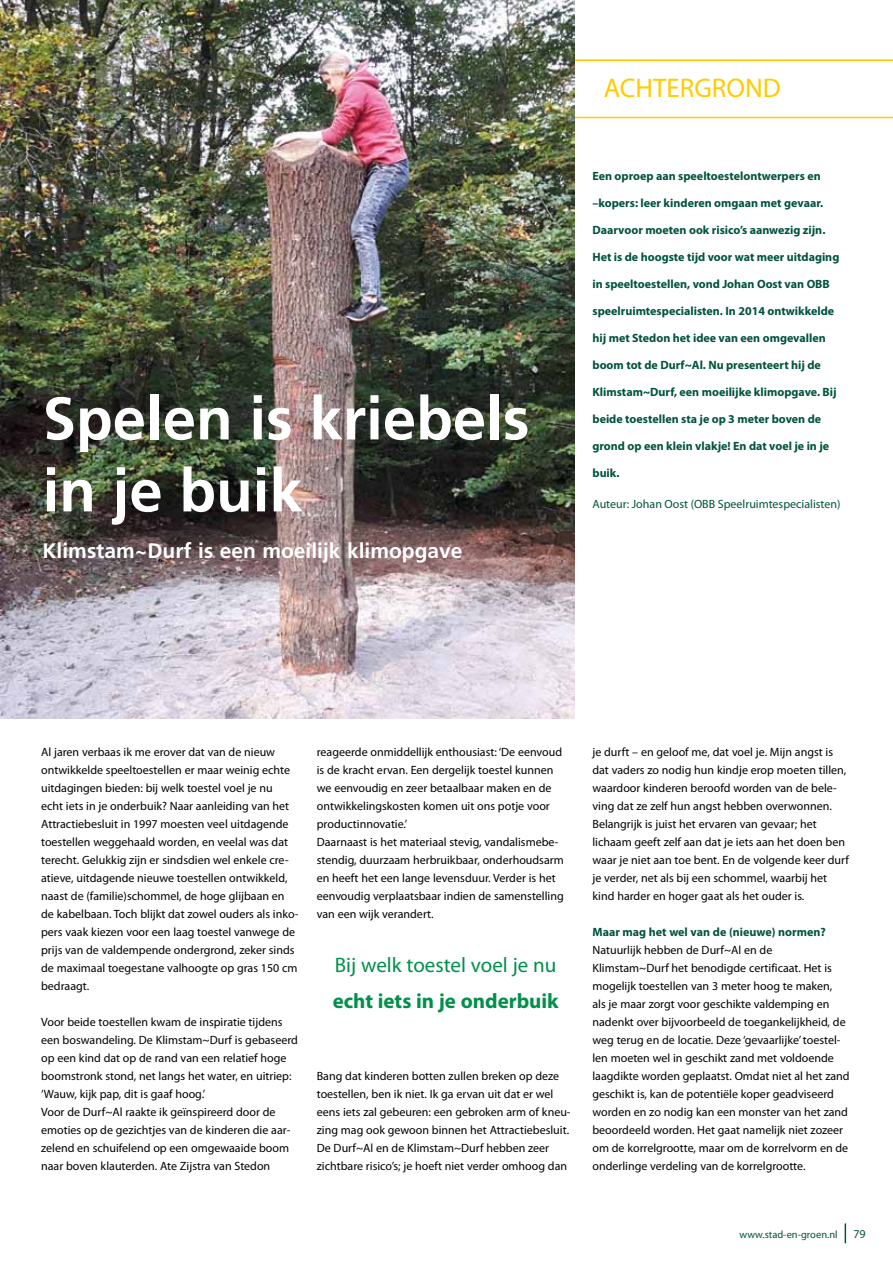
<style>
.page{position:relative;width:893px;height:1263px;background:#fff}
.page>*{position:absolute;margin:0;border:0;box-sizing:border-box;transform-origin:0 0}
.t1{font:700 60px/72px "Frutiger";color:#fff}
.t2{font:27px "Myriad Pro";color:#fc0}
.t3{font:700 21px "Frutiger";color:#fff}
.t4{font:21px "Myriad Pro";color:#00904a}
.t5{font:700 21px "Myriad Pro";color:#00904a}
.t6{font:12px/18px "Myriad Pro";color:#000}
.t7{font:700 12px "Myriad Pro";color:#00533d}
.t8{font:12px "Myriad Pro";color:#00533d}
.t9{font:10.5px "Myriad Pro";color:#00533d}
</style>
<div class="page">
<svg style="left:845px;top:1223px;width:1px;height:20px"></svg>
<hr style="left:565px;top:117px;width:328px;height:1px;background:#fc0">
<hr style="left:565px;top:60px;width:328px;height:1px;background:#fc0">
<img style="left:1px;top:0;width:573px;height:719px">
<h1 class="t1" style="left:43px;top:382px;width:488px">Spelen is kriebels in je buik</h1>
<h3 class="t3" style="left:43px;top:538px;width:421px">Klimstam~Durf is een moeilijk klimopgave</h3>
<h2 class="t2" style="left:604px;top:71px;width:179px">ACHTERGROND</h2>
<p class="t7" style="left:592px;top:168px;width:230px">Een oproep aan speeltoestelontwerpers en</p>
<p class="t7" style="left:592px;top:195px;width:232px">–kopers: leer kinderen omgaan met gevaar.</p>
<p class="t7" style="left:592px;top:222px;width:234px">Daarvoor moeten ook risico’s aanwezig zijn.</p>
<p class="t7" style="left:592px;top:249px;width:248px">Het is de hoogste tijd voor wat meer uitdaging</p>
<p class="t7" style="left:592px;top:276px;width:239px">in speeltoestellen, vond Johan Oost van OBB</p>
<p class="t7" style="left:592px;top:303px;width:243px">speelruimtespecialisten. In 2014 ontwikkelde</p>
<p class="t7" style="left:592px;top:330px;width:235px">hij met Stedon het idee van een omgevallen</p>
<p class="t7" style="left:592px;top:357px;width:230px">boom tot de Durf~Al. Nu presenteert hij de</p>
<p class="t7" style="left:592px;top:384px;width:246px">Klimstam~Durf, een moeilijke klimopgave. Bij</p>
<p class="t7" style="left:592px;top:411px;width:230px">beide toestellen sta je op 3 meter boven de</p>
<p class="t7" style="left:592px;top:438px;width:238px">grond op een klein vlakje! En dat voel je in je</p>
<p class="t7" style="left:592px;top:465px;width:29px">buik.</p>
<p class="t8" style="left:592px;top:497px;width:250px">Auteur: Johan Oost (OBB Speelruimtespecialisten)</p>
<p class="t6" style="left:41px;top:743px;width:259px">Al jaren verbaas ik me erover dat van de nieuw ontwikkelde speeltoestellen er maar weinig echte uitdagingen bieden: bij welk toestel voel je nu<br>echt iets in je onderbuik? Naar aanleiding van het Attractiebesluit in 1997 moesten veel uitdagende toestellen weggehaald worden, en veelal was dat terecht. Gelukkig zijn er sindsdien wel enkele cre&shy;atieve, uitdagende nieuwe toestellen ontwikkeld, naast de (familie)schommel, de hoge glijbaan en de kabelbaan. Toch blijkt dat zowel ouders als inko&shy;pers vaak kiezen voor een laag toestel vanwege de prijs van de valdempende ondergrond, zeker sinds de maximaal toegestane valhoogte op gras 150 cm bedraagt.</p>
<p class="t6" style="left:41px;top:1013px;width:258px">Voor beide toestellen kwam de inspiratie tijdens een boswandeling. De Klimstam~Durf is gebaseerd op een kind dat op de rand van een relatief hoge boomstronk stond, net langs het water, en uitriep: ‘Wauw, kijk pap, dit is gaaf hoog.’<br>Voor de Durf~Al raakte ik geïnspireerd door de emoties op de gezichtjes van de kinderen die aar&shy;zelend en schuifelend op een omgewaaide boom naar boven klauterden. Ate Zijstra van Stedon</p>
<p class="t6" style="left:317px;top:743px;width:248px">reageerde onmiddellijk enthousiast: ‘De eenvoud is de kracht ervan. Een dergelijk toestel kunnen we eenvoudig en zeer betaalbaar maken en de ontwikkelingskosten komen uit ons potje voor productinnovatie.’<br>Daarnaast is het materiaal stevig, vandalismebe&shy;stendig, duurzaam herbruikbaar, onderhoudsarm en heeft het een lange levensduur. Verder is het eenvoudig verplaatsbaar indien de samenstelling van een wijk verandert.</p>
<h3 class="t4" style="left:335px;top:952px;width:223px">Bij welk toestel voel je nu</h3>
<h3 class="t5" style="left:333px;top:987px;width:227px">echt iets in je onderbuik</h3>
<p class="t6" style="left:317px;top:1067px;width:255px">Bang dat kinderen botten zullen breken op deze toestellen, ben ik niet. Ik ga ervan uit dat er wel eens iets zal gebeuren: een gebroken arm of kneu&shy;zing mag ook gewoon binnen het Attractiebesluit.<br>De Durf~Al en de Klimstam~Durf hebben zeer zichtbare risico’s; je hoeft niet verder omhoog dan</p>
<p class="t6" style="left:592px;top:743px;width:258px">je durft – en geloof me, dat voel je. Mijn angst is dat vaders zo nodig hun kindje erop moeten tillen, waardoor kinderen beroofd worden van de bele&shy;ving dat ze zelf hun angst hebben overwonnen.<br>Belangrijk is juist het ervaren van gevaar; het lichaam geeft zelf aan dat je iets aan het doen ben waar je niet aan toe bent. En de volgende keer durf je verder, net als bij een schommel, waarbij het kind harder en hoger gaat als het ouder is.</p>
<p class="t7" style="left:592px;top:924px;width:235px">Maar mag het wel van de (nieuwe) normen?</p>
<p class="t6" style="left:592px;top:941px;width:259px">Natuurlijk hebben de Durf~Al en de Klimstam~Durf het benodigde certificaat. Het is mogelijk toestellen van 3 meter hoog te maken,<br>als je maar zorgt voor geschikte valdemping en nadenkt over bijvoorbeeld de toegankelijkheid, de weg terug en de locatie. Deze ‘gevaarlijke’ toestel&shy;len moeten wel in geschikt zand met voldoende laagdikte worden geplaatst. Omdat niet al het zand geschikt is, kan de potentiële koper geadviseerd worden en zo nodig kan een monster van het zand beoordeeld worden. Het gaat namelijk niet zozeer om de korrelgrootte, maar om de korrelvorm en de onderlinge verdeling van de korrelgrootte.</p>
<p class="t9" style="left:739px;top:1228px;width:100px">www.stad-en-groen.nl</p>
<p class="t8" style="left:853px;top:1226px;width:14px">79</p>
</div>
